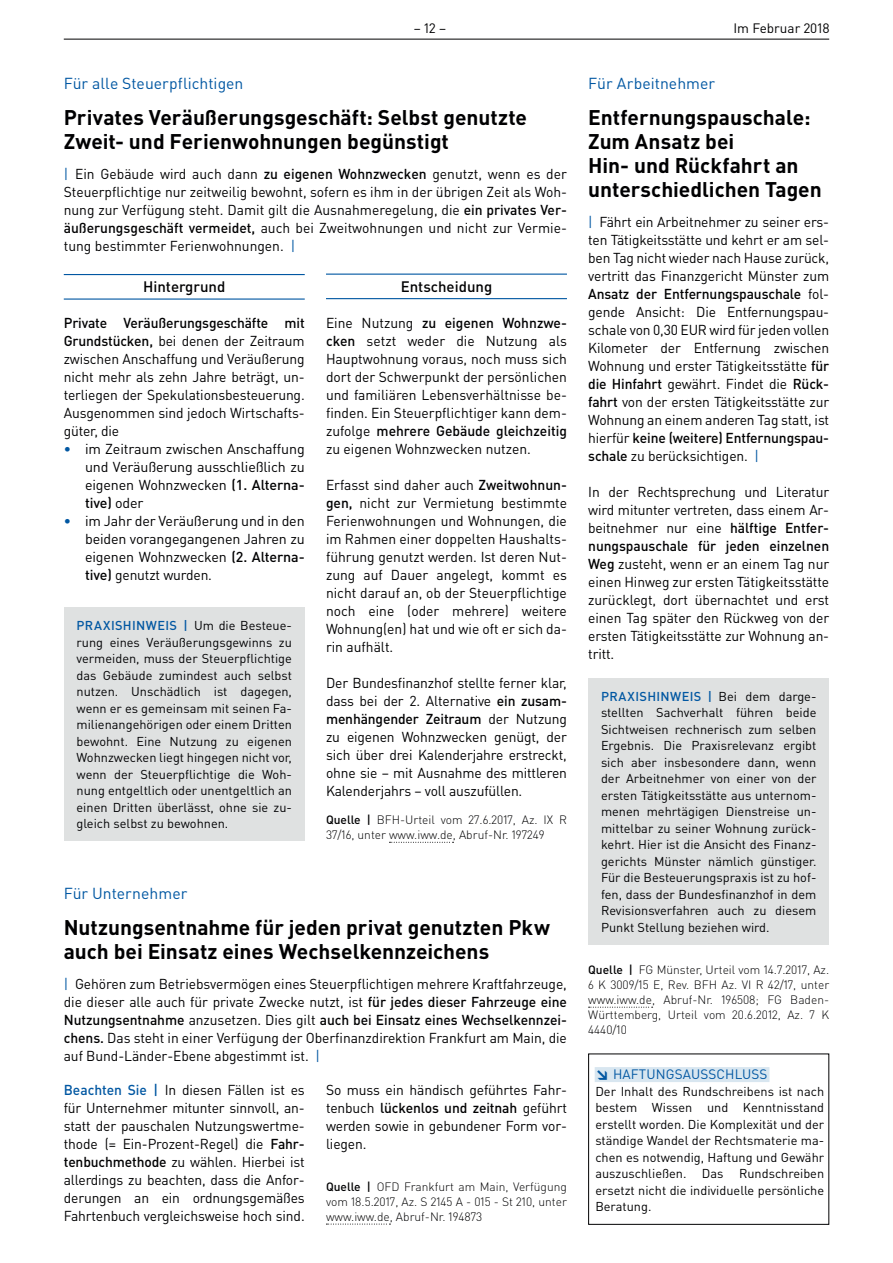
<style>
.page{position:relative;width:893px;height:1263px;background:#fff}
.page>*{position:absolute;margin:0;border:0;box-sizing:border-box;transform-origin:0 0}
.t1{font:700 21px/24px "DIN Pro";color:#000002}
.t2{font:15.75px "DIN Pro";color:#0157a2}
.t3{font:500 15px "DIN Pro";color:#000002}
.t4{font:14.25px/18px "DIN Pro";letter-spacing:-.01em;color:#000002;text-align:justify}
.t5{font:13.5px "DIN Pro";letter-spacing:.01em;color:#0157a2}
.t6{font:13.5px "DIN Pro";color:#000002}
.t7{font:12.75px/16.5px "DIN Pro";color:#000002;text-align:justify}
.t8{font:300 12px/15px "DIN Pro";color:#000002;text-align:justify}
.s1{color:#0157a2}
.s2{font-weight:500}
.s3{font-weight:500;color:#0157a2}
.s4{font-weight:900}
</style>
<div class="page">
<hr style="left:64px;top:39px;width:765px;height:1px;background:#000002">
<div style="left:595px;top:1067px;width:174px;height:15px;background:#d8e6f0"></div>
<div style="left:588px;top:1053px;width:241px;height:172px;border:1px solid #000002"></div>
<hr style="left:64px;top:274px;width:241px;height:1px;background:#0157a2">
<hr style="left:64px;top:298px;width:241px;height:2px;background:#0157a2">
<div style="left:64px;top:608px;width:241px;height:233px;background:#dfe1e1"></div>
<hr style="left:326px;top:274px;width:241px;height:1px;background:#0157a2">
<hr style="left:326px;top:298px;width:241px;height:1px;background:#0157a2">
<svg style="left:389px;top:842px;width:65px;height:1px"></svg>
<svg style="left:589px;top:1007px;width:64px;height:1px"></svg>
<div style="left:588px;top:678px;width:241px;height:267px;background:#dfe1e1"></div>
<svg style="left:326px;top:1224px;width:64px;height:1px"></svg>
<p class="t6" style="left:414px;top:19px;width:34px">– 12 –</p>
<p class="t6" style="left:733px;top:19px;width:98px">Im Februar 2018</p>
<p class="t2" style="left:64px;top:73px;width:181px">Für alle Steuerpflichtigen</p>
<h1 class="t1" style="left:64px;top:105px;width:465px">Privates Veräußerungsgeschäft: Selbst genutzte<br>Zweit- und Ferienwohnungen begünstigt</h1>
<p class="t4" style="left:64px;top:165px;width:505px"><span class="s1">|</span> Ein Gebäude wird auch dann <span class="s2">zu eigenen Wohnzwecken</span> genutzt, wenn es der Steuerpflichtige nur zeitweilig bewohnt, sofern es ihm in der übrigen Zeit als Woh&shy;nung zur Verfügung steht. Damit gilt die Ausnahmeregelung, die <span class="s2">ein privates Ver&shy;äußerungsgeschäft vermeidet,</span> auch bei Zweitwohnungen und nicht zur Vermie&shy;tung bestimmter Ferienwohnungen. <span class="s1">|</span></p>
<p class="t3" style="left:143px;top:276px;width:84px">Hintergrund</p>
<p class="t4" style="left:64px;top:313px;width:242px"><span class="s2">Private Veräußerungsgeschäfte mit Grundstücken,</span> bei denen der Zeitraum zwischen Anschaffung und Veräußerung nicht mehr als zehn Jahre beträgt, un&shy;terliegen der Spekulationsbesteuerung.<br>Ausgenommen sind jedoch Wirtschafts&shy;güter, die</p>
<p class="t4" style="left:85px;top:439px;width:221px;text-indent:-21px"><span class="s3">•</span> im Zeitraum zwischen Anschaffung und Veräußerung ausschließlich zu eigenen Wohnzwecken <span class="s2">(1. Alterna&shy;tive)</span> oder</p>
<p class="t4" style="left:85px;top:511px;width:221px;text-indent:-21px"><span class="s3">•</span> im Jahr der Veräußerung und in den beiden vorangegangenen Jahren zu eigenen Wohnzwecken <span class="s2">(2. Alterna&shy;tive)</span> genutzt wurden.</p>
<p class="t7" style="left:77px;top:617px;width:217px"><span class="s3">PRAXISHINWEIS |</span> Um die Besteue&shy;rung eines Veräußerungsgewinns zu vermeiden, muss der Steuerpflichtige das Gebäude zumindest auch selbst nutzen. Unschädlich ist dagegen, wenn er es gemeinsam mit seinen Fa&shy;milienangehörigen oder einem Dritten bewohnt. Eine Nutzung zu eigenen Wohnzwecken liegt hingegen nicht vor, wenn der Steuerpflichtige die Woh&shy;nung entgeltlich oder unentgeltlich an einen Dritten überlässt, ohne sie zu&shy;gleich selbst zu bewohnen.</p>
<p class="t3" style="left:401px;top:276px;width:93px">Entscheidung</p>
<p class="t4" style="left:326px;top:313px;width:242px">Eine Nutzung <span class="s2">zu eigenen Wohnzwe&shy;cken</span> setzt weder die Nutzung als Hauptwohnung voraus, noch muss sich dort der Schwerpunkt der persönlichen und familiären Lebensverhältnisse be&shy;finden. Ein Steuerpflichtiger kann dem&shy;zufolge <span class="s2">mehrere Gebäude gleichzeitig </span>zu eigenen Wohnzwecken nutzen.</p>
<p class="t4" style="left:326px;top:475px;width:242px">Erfasst sind daher auch <span class="s2">Zweitwohnun&shy;gen,</span> nicht zur Vermietung bestimmte Ferienwohnungen und Wohnungen, die im Rahmen einer doppelten Haushalts&shy;führung genutzt werden. Ist deren Nut&shy;zung auf Dauer angelegt, kommt es nicht darauf an, ob der Steuerpflichtige noch eine (oder mehrere) weitere Wohnung(en) hat und wie oft er sich da&shy;rin aufhält.</p>
<p class="t4" style="left:326px;top:673px;width:242px">Der Bundesfinanzhof stellte ferner klar, dass bei der 2. Alternative <span class="s2">ein zusam&shy;menhängender Zeitraum</span> der Nutzung zu eigenen Wohnzwecken genügt, der sich über drei Kalenderjahre erstreckt, ohne sie – mit Ausnahme des mittleren Kalenderjahrs – voll auszufüllen.</p>
<p class="t8" style="left:326px;top:812px;width:242px"><span class="s2">Quelle |</span> BFH-Urteil vom 27.6.2017, Az. IX R<br>37/16, unter www.iww.de, Abruf-Nr. 197249</p>
<p class="t2" style="left:64px;top:883px;width:125px">Für Unternehmer</p>
<h1 class="t1" style="left:64px;top:915px;width:488px">Nutzungsentnahme für jeden privat genutzten Pkw auch bei Einsatz eines Wechselkennzeichens</h1>
<p class="t4" style="left:64px;top:975px;width:505px"><span class="s1">|</span> Gehören zum Betriebsvermögen eines Steuerpflichtigen mehrere Kraftfahrzeuge, die dieser alle auch für private Zwecke nutzt, ist <span class="s2">für jedes dieser Fahrzeuge eine Nutzungsentnahme</span> anzusetzen. Dies gilt <span class="s2">auch bei Einsatz eines Wechselkennzei&shy;chens.</span> Das steht in einer Verfügung der Oberfinanzdirektion Frankfurt am Main, die auf Bund-Länder-Ebene abgestimmt ist. <span class="s1">|</span></p>
<p class="t4" style="left:64px;top:1080px;width:242px"><span class="s3">Beachten Sie |</span> In diesen Fällen ist es für Unternehmer mitunter sinnvoll, an&shy;statt der pauschalen Nutzungswertme&shy;thode (= Ein-Prozent-Regel) die <span class="s2">Fahr&shy;tenbuchmethode</span> zu wählen. Hierbei ist allerdings zu beachten, dass die Anfor&shy;derungen an ein ordnungsgemäßes Fahrtenbuch vergleichsweise hoch sind.</p>
<p class="t4" style="left:326px;top:1080px;width:242px">So muss ein händisch geführtes Fahr&shy;tenbuch <span class="s2">lückenlos und zeitnah</span> geführt werden sowie in gebundener Form vor&shy;liegen.</p>
<p class="t8" style="left:326px;top:1179px;width:242px"><span class="s2">Quelle |</span> OFD Frankfurt am Main, Verfügung vom 18.5.2017, Az. S 2145 A - 015 - St 210, unter www.iww.de, Abruf-Nr. 194873</p>
<p class="t2" style="left:588px;top:73px;width:128px">Für Arbeitnehmer</p>
<h1 class="t1" style="left:588px;top:105px;width:235px">Entfernungspauschale:<br>Zum Ansatz bei<br>Hin- und Rückfahrt an unterschiedlichen Tagen</h1>
<p class="t4" style="left:588px;top:213px;width:242px"><span class="s1">|</span> Fährt ein Arbeitnehmer zu seiner ers&shy;ten Tätigkeitsstätte und kehrt er am sel&shy;ben Tag nicht wieder nach Hause zurück, vertritt das Finanzgericht Münster zum <span class="s2">Ansatz der Entfernungspauschale</span> fol&shy;gende Ansicht: Die Entfernungspau&shy;schale von 0,30 EUR wird für jeden vollen Kilometer der Entfernung zwischen Wohnung und erster Tätigkeitsstätte <span class="s2">für die Hinfahrt</span> gewährt. Findet die <span class="s2">Rück&shy;fahrt</span> von der ersten Tätigkeitsstätte zur Wohnung an einem anderen Tag statt, ist hierfür <span class="s2">keine (weitere) Entfernungspau&shy;schale</span> zu berücksichtigen. <span class="s1">|</span></p>
<p class="t4" style="left:588px;top:483px;width:242px">In der Rechtsprechung und Literatur wird mitunter vertreten, dass einem Ar&shy;beitnehmer nur eine <span class="s2">hälftige Entfer&shy;nungspauschale für jeden einzelnen Weg</span> zusteht, wenn er an einem Tag nur einen Hinweg zur ersten Tätigkeitsstätte zurücklegt, dort übernachtet und erst einen Tag später den Rückweg von der ersten Tätigkeitsstätte zur Wohnung an&shy;tritt.</p>
<p class="t7" style="left:601px;top:687px;width:217px"><span class="s3">PRAXISHINWEIS |</span> Bei dem darge&shy;stellten Sachverhalt führen beide Sichtweisen rechnerisch zum selben Ergebnis. Die Praxisrelevanz ergibt sich aber insbesondere dann, wenn der Arbeitnehmer von einer von der ersten Tätigkeitsstätte aus unternom&shy;menen mehrtägigen Dienstreise un&shy;mittelbar zu seiner Wohnung zurück&shy;kehrt. Hier ist die Ansicht des Finanz&shy;gerichts Münster nämlich günstiger.<br>Für die Besteuerungspraxis ist zu hof&shy;fen, dass der Bundesfinanzhof in dem Revisionsverfahren auch zu diesem Punkt Stellung beziehen wird.</p>
<p class="t8" style="left:588px;top:962px;width:242px"><span class="s2">Quelle |</span> FG Münster, Urteil vom 14.7.2017, Az.<br>6 K 3009/15 E, Rev. BFH Az. VI R 42/17, unter www.iww.de, Abruf-Nr. 196508; FG Baden-Württemberg, Urteil vom 20.6.2012, Az. 7 K 4440/10</p>
<p class="t5" style="left:595px;top:1065px;width:173px"><span class="s4">↘</span> HAFTUNGSAUSSCHLUSS</p>
<p class="t7" style="left:595px;top:1082px;width:230px">Der Inhalt des Rundschreibens ist nach bestem Wissen und Kenntnisstand erstellt worden. Die Komplexität und der ständige Wandel der Rechtsmaterie ma&shy;chen es notwendig, Haftung und Gewähr auszuschließen. Das Rundschreiben ersetzt nicht die individuelle persönliche Beratung.</p>
</div>
